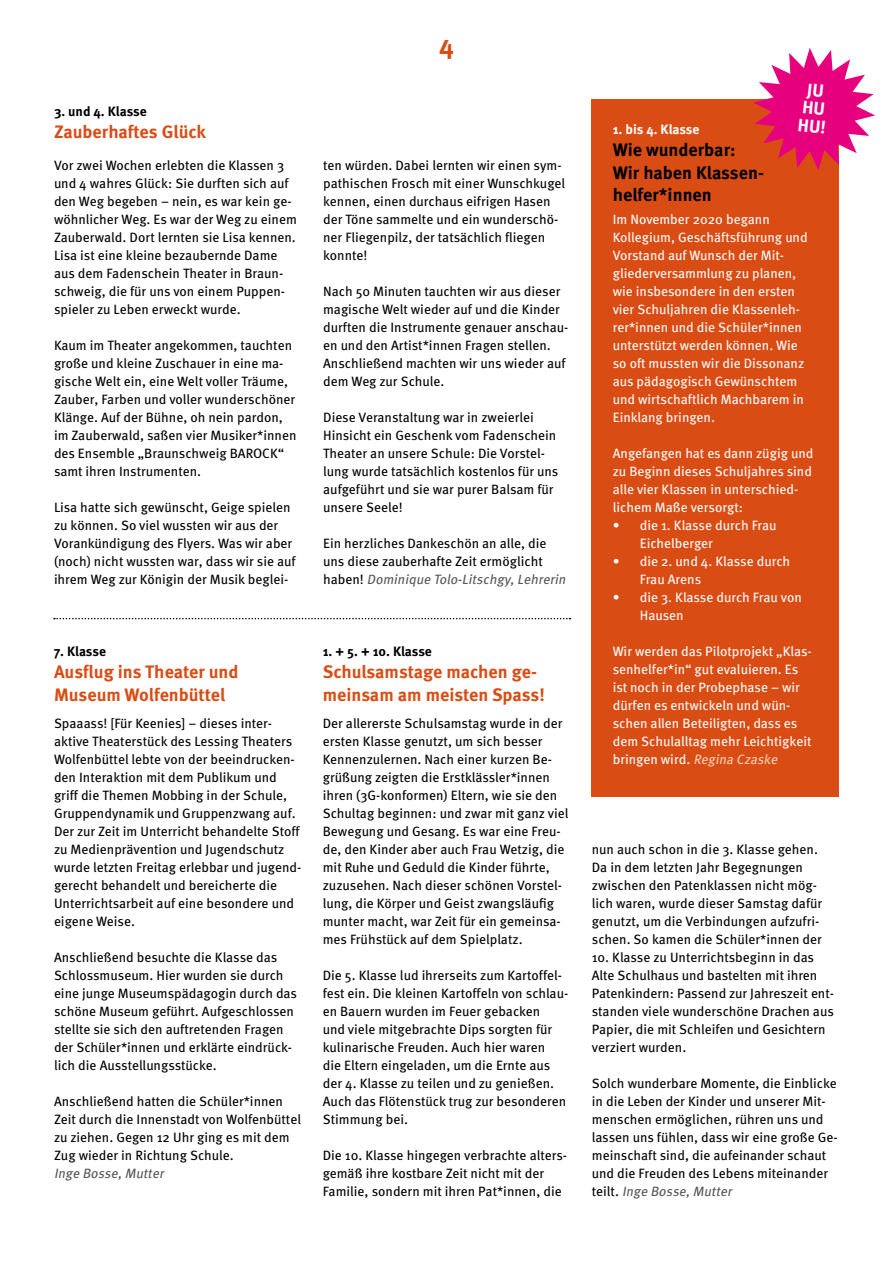
<style>
.page{position:relative;width:893px;height:1263px;background:#fff}
.page>*{position:absolute;margin:0;border:0;box-sizing:border-box;transform-origin:0 0}
.t1{font:700 27px "Meta Hebrew";color:#d94d15}
.t2{font:700 18px/22.5px "Meta Hebrew";color:#d94d15}
.t3{font:700 18px/22.5px "Meta Hebrew";color:#000}
.t4{font:700 18px/18px "Meta Hebrew";color:#fff;text-align:center}
.t5{font:13.5px/18px "Meta Hebrew";color:#000}
.t6{font:13.5px/18px "Meta Hebrew";color:#fff}
.t7{font:700 13.5px "Meta Hebrew";letter-spacing:-.005em;color:#000}
.t8{font:italic 13.5px "Meta Hebrew";color:#575756}
.t9{font:700 13.5px "Meta Hebrew";letter-spacing:-.005em;color:#fff}
.s1{font-style:italic;color:#575756}
.s2{font-style:italic;color:#f6ceb5}
</style>
<div class="page">
<svg style="left:54px;top:618px;width:516px;height:1px"></svg>
<div style="left:591px;top:99px;width:248px;height:697px;background:#d94d15"></div>
<svg style="left:753px;top:48px;width:122px;height:122px"></svg>
<p class="t7" style="left:54px;top:102px;width:94px">3. und 4. Klasse</p>
<h2 class="t2" style="left:54px;top:121px;width:153px">Zauberhaftes Glück</h2>
<p class="t5" style="left:54px;top:157px;width:244px">Vor zwei Wochen erlebten die Klassen 3 und 4 wahres Glück: Sie durften sich auf den Weg begeben – nein, es war kein ge&shy;wöhnlicher Weg. Es war der Weg zu einem Zauberwald. Dort lernten sie Lisa kennen.<br>Lisa ist eine kleine bezaubernde Dame aus dem Fadenschein Theater in Braun&shy;schweig, die für uns von einem Puppen&shy;spieler zu Leben erweckt wurde.</p>
<p class="t5" style="left:54px;top:337px;width:244px">Kaum im Theater angekommen, tauchten große und kleine Zuschauer in eine ma&shy;gische Welt ein, eine Welt voller Träume, Zauber, Farben und voller wunderschöner Klänge. Auf der Bühne, oh nein pardon, im Zauberwald, saßen vier Musiker*innen des Ensemble „Braunschweig BAROCK“ samt ihren Instrumenten.</p>
<p class="t5" style="left:54px;top:499px;width:243px">Lisa hatte sich gewünscht, Geige spielen zu können. So viel wussten wir aus der Vorankündigung des Flyers. Was wir aber (noch) nicht wussten war, dass wir sie auf ihrem Weg zur Königin der Musik beglei-</p>
<h1 class="t1" style="left:439px;top:28px;width:16px">4</h1>
<p class="t5" style="left:323px;top:157px;width:244px">ten würden. Dabei lernten wir einen sym&shy;pathischen Frosch mit einer Wunschkugel kennen, einen durchaus eifrigen Hasen der Töne sammelte und ein wunderschö&shy;ner Fliegenpilz, der tatsächlich fliegen konnte!</p>
<p class="t5" style="left:323px;top:283px;width:247px">Nach 50 Minuten tauchten wir aus dieser magische Welt wieder auf und die Kinder durften die Instrumente genauer anschau&shy;en und den Artist*innen Fragen stellen.<br>Anschließend machten wir uns wieder auf dem Weg zur Schule.</p>
<p class="t5" style="left:323px;top:409px;width:237px">Diese Veranstaltung war in zweierlei Hinsicht ein Geschenk vom Fadenschein Theater an unsere Schule: Die Vorstel&shy;lung wurde tatsächlich kostenlos für uns aufgeführt und sie war purer Balsam für unsere Seele!</p>
<p class="t5" style="left:323px;top:535px;width:247px">Ein herzliches Dankeschön an alle, die uns diese zauberhafte Zeit ermöglicht<br>h a b e n ! <span class="s1">Dominique Tolo-Litschgy,Lehrerin</span></p>
<p class="t7" style="left:54px;top:642px;width:54px">7. Klasse</p>
<h2 class="t2" style="left:54px;top:661px;width:186px">Ausflug ins Theater und<br>Museum Wolfenbüttel</h2>
<p class="t5" style="left:54px;top:715px;width:249px">Spaaass! [Für Keenies] – dieses inter&shy;aktive Theaterstück des Lessing Theaters Wolfenbüttel lebte von der beeindrucken&shy;den Interaktion mit dem Publikum und griff die Themen Mobbing in der Schule, Gruppendynamik und Gruppenzwang auf.<br>Der zur Zeit im Unterricht behandelte Stoff zu Medienprävention und Jugendschutz wurde letzten Freitag erlebbar und jugend&shy;gerecht behandelt und bereicherte die Unterrichtsarbeit auf eine besondere und eigene Weise.</p>
<p class="t5" style="left:54px;top:949px;width:245px">Anschließend besuchte die Klasse das Schlossmuseum. Hier wurden sie durch eine junge Museumspädagogin durch das schöne Museum geführt. Aufgeschlossen stellte sie sich den auftretenden Fragen der Schüler*innen und erklärte eindrück&shy;lich die Ausstellungsstücke.</p>
<p class="t5" style="left:54px;top:1093px;width:249px">Anschließend hatten die Schüler*innen Zeit durch die Innenstadt von Wolfenbüttel zu ziehen. Gegen 12 Uhr ging es mit dem Zug wieder in Richtung Schule.</p>
<p class="t8" style="left:54px;top:1165px;width:114px">Inge Bosse,Mutter</p>
<p class="t7" style="left:323px;top:643px;width:111px">1. + 5. + 10. Klasse</p>
<h2 class="t2" style="left:323px;top:661px;width:224px">Schulsamstage machen ge&shy;meinsam am meisten Spass!</h2>
<p class="t5" style="left:323px;top:715px;width:247px">Der allererste Schulsamstag wurde in der ersten Klasse genutzt, um sich besser Kennenzulernen. Nach einer kurzen Be&shy;grüßung zeigten die Erstklässler*innen ihren (3G-konformen) Eltern, wie sie den Schultag beginnen: und zwar mit ganz viel Bewegung und Gesang. Es war eine Freu&shy;de, den Kinder aber auch Frau Wetzig, die mit Ruhe und Geduld die Kinder führte, zuzusehen. Nach dieser schönen Vorstel&shy;lung, die Körper und Geist zwangsläufig munter macht, war Zeit für ein gemeinsa&shy;mes Frühstück auf dem Spielplatz.</p>
<p class="t5" style="left:323px;top:967px;width:247px">Die 5. Klasse lud ihrerseits zum Kartoffel&shy;fest ein. Die kleinen Kartoffeln von schlau&shy;en Bauern wurden im Feuer gebacken<br>und viele mitgebrachte Dips sorgten für kulinarische Freuden. Auch hier waren<br>die Eltern eingeladen, um die Ernte aus der 4. Klasse zu teilen und zu genießen.<br>Auch das Flötenstück trug zur besonderen Stimmung bei.</p>
<p class="t5" style="left:323px;top:1147px;width:246px">Die 10. Klasse hingegen verbrachte alters&shy;gemäß ihre kostbare Zeit nicht mit der<br>Familie, sondern mit ihren Pat*innen, die</p>
<h2 class="t4" style="left:802px;top:80px;width:30px;rotate:6deg">JU<br>HU<br>HU!</h2>
<p class="t9" style="left:613px;top:121px;width:88px">1. bis 4. Klasse</p>
<h2 class="t3" style="left:613px;top:139px;width:153px">Wie wunderbar:<br>Wir haben Klassen&shy;helfer*innen</h2>
<p class="t6" style="left:613px;top:211px;width:196px">Im November 2020 begann<br>Kollegium, Geschäftsführung und<br>Vorstand auf Wunsch der Mit&shy;gliederversammlung zu planen, wie insbesondere in den ersten vier Schuljahren die Klassenleh&shy;rer*innen und die Schüler*innen unterstützt werden können. Wie so oft mussten wir die Dissonanz aus pädagogisch Gewünschtem und wirtschaftlich Machbarem in<br>Einklang bringen.</p>
<p class="t6" style="left:613px;top:445px;width:202px">Angefangen hat es dann zügig und zu Beginn dieses Schuljahres sind alle vier Klassen in unterschied&shy;lichem Maße versorgt:</p>
<p class="t6" style="left:640px;top:517px;width:138px;text-indent:-27px">• die 1. Klasse durch Frau<br>Eichelberger</p>
<p class="t6" style="left:640px;top:553px;width:152px;text-indent:-27px">• die 2. und 4. Klasse durch<br>Frau Arens</p>
<p class="t6" style="left:640px;top:589px;width:164px;text-indent:-27px">• die 3. Klasse durch Frau von<br>Hausen</p>
<p class="t6" style="left:613px;top:643px;width:200px">Wir werden das Pilotprojekt „Klas&shy;senhelfer*in“ gut evaluieren. Es ist noch in der Probephase – wir dürfen es entwickeln und wün&shy;schen allen Beteiligten, dass es dem Schulalltag mehr Leichtigkeit bringen wird. <span class="s2">Regina Czaske</span></p>
<p class="t5" style="left:592px;top:841px;width:232px">nun auch schon in die 3. Klasse gehen.<br>Da in dem letzten Jahr Begegnungen zwischen den Patenklassen nicht mög&shy;lich waren, wurde dieser Samstag dafür genutzt, um die Verbindungen aufzufri&shy;schen. So kamen die Schüler*innen der</p>
<p class="t5" style="left:592px;top:949px;width:244px">10. Klasse zu Unterrichtsbeginn in das Alte Schulhaus und bastelten mit ihren Patenkindern: Passend zur Jahreszeit ent&shy;standen viele wunderschöne Drachen aus Papier, die mit Schleifen und Gesichtern verziert wurden.</p>
<p class="t5" style="left:592px;top:1075px;width:247px">Solch wunderbare Momente, die Einblicke in die Leben der Kinder und unserer Mit&shy;menschen ermöglichen, rühren uns und lassen uns fühlen, dass wir eine große Ge&shy;meinschaft sind, die aufeinander schaut und die Freuden des Lebens miteinander<br>t e i l t . <span class="s1">Inge Bosse,Mutter</span></p>
</div>
